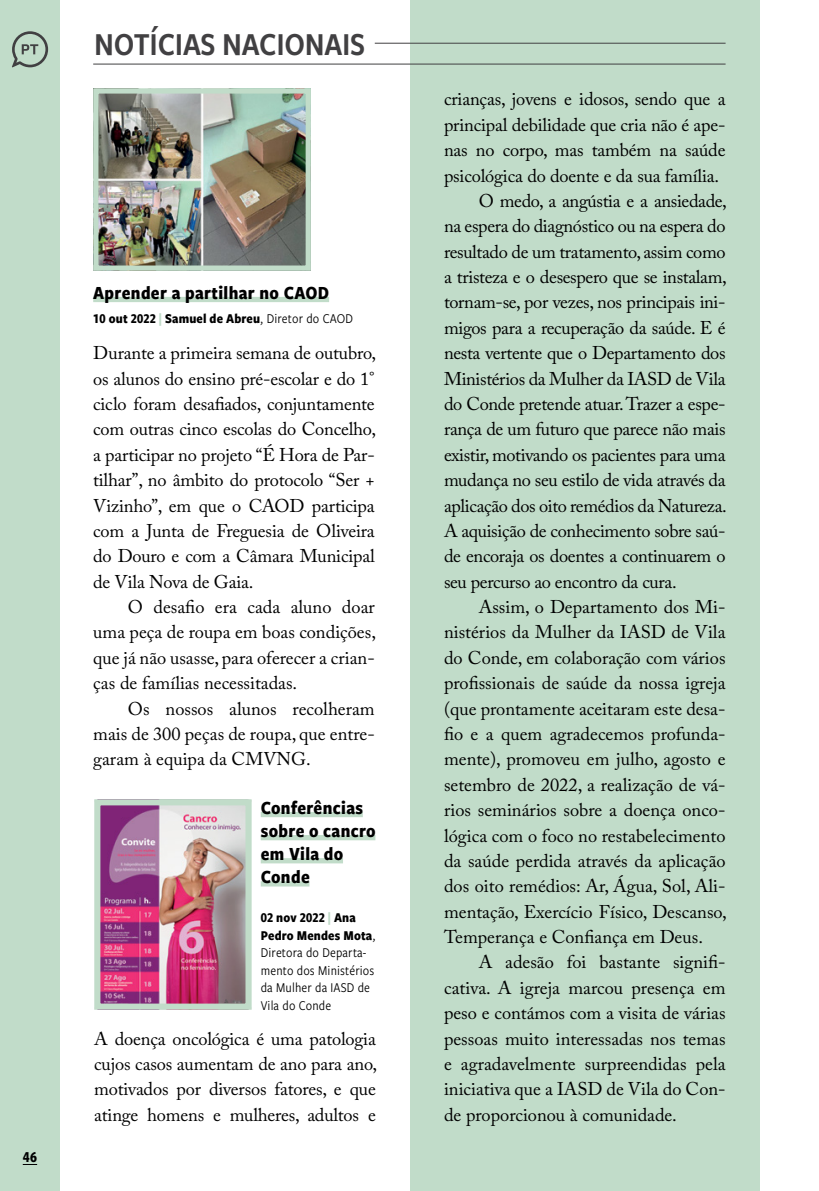
<style>
.page{position:relative;width:819px;height:1191px;background:#fff}
.page>*{position:absolute;margin:0;border:0;box-sizing:border-box;transform-origin:0 0}
.t1{font:33.25px "Freight Sans Cnd Pro Semi";letter-spacing:-.01em;color:#414042}
.t2{font:700 19.25px/23.1px "Freight Sans Cnd Pro";letter-spacing:.02em;color:#000}
.t3{font:18.38px/25.4px "Adobe Caslon Pro";letter-spacing:-.01em;color:#000;text-align:justify}
.t4{font:700 15.75px "Freight Sans Cnd Pro";color:#000}
.t5{font:14px/17.5px "Freight Sans Cnd Pro";letter-spacing:.01em;color:#000}
.t6{font:700 14px "Freight Sans Cnd Pro";letter-spacing:.01em;color:#000}
.s1{color:#c1dcc9}
.s2{font-weight:400}
.s3{font-weight:700}
.s4{font-weight:700;color:#c1dcc9}
</style>
<div class="page">
<div style="left:409px;top:0;width:350px;height:1191px;background:#c1dcc9"></div>
<div style="left:0;top:0;width:60px;height:1191px;background:#c1dcc9"></div>
<div style="left:93px;top:297px;width:236px;height:5px;background:#c1dcc9"></div>
<img style="left:99px;top:94px;width:206px;height:171px">
<div style="left:93px;top:88px;width:218px;height:183px;border:5px solid #c1dcc9"></div>
<div style="left:261px;top:812px;width:102px;height:5px;background:#c1dcc9"></div>
<div style="left:261px;top:835px;width:114px;height:5px;background:#c1dcc9"></div>
<div style="left:261px;top:858px;width:82px;height:5px;background:#c1dcc9"></div>
<div style="left:261px;top:881px;width:48px;height:5px;background:#c1dcc9"></div>
<img style="left:101px;top:806px;width:143px;height:196px">
<div style="left:94px;top:799px;width:157px;height:210px;border:6px solid #c1dcc9"></div>
<svg style="left:12px;top:31px;width:36px;height:36px"></svg>
<hr style="left:93px;top:64px;width:632px;height:1px;background:#414042">
<hr style="left:375px;top:43px;width:350px;height:1px;background:#414042">
<svg style="left:23px;top:1164px;width:14px;height:1px"></svg>
<h1 class="t1" style="left:94px;top:21px;width:272px">NOTÍCIAS NACIONAIS</h1>
<p class="t4" style="left:23px;top:1146px;width:16px">46</p>
<p class="t2" style="left:93px;top:280px;width:237px">Aprender a partilhar no CAOD</p>
<p class="t6" style="left:93px;top:308px;width:261px">10 out 2022 <span class="s1">|</span> Samuel de Abreu<span class="s2">, Diretor do CAOD</span></p>
<p class="t3" style="left:93px;top:340px;width:284px">Durante a primeira semana de outubro, os alunos do ensino pré-escolar e do 1° ciclo foram desafiados, conjuntamente com outras cinco escolas do Concelho, a participar no projeto “É Hora de Par&shy;tilhar”, no âmbito do protocolo “Ser + Vizinho”, em que o CAOD participa com a Junta de Freguesia de Oliveira do Douro e com a Câmara Municipal de Vila Nova de Gaia.</p>
<p class="t3" style="left:93px;top:594px;width:284px;text-indent:35px">O desafio era cada aluno doar uma peça de roupa em boas condições, que já não usasse, para oferecer a crian&shy;ças de famílias necessitadas.</p>
<p class="t3" style="left:93px;top:695px;width:283px;text-indent:35px">Os nossos alunos recolheram mais de 300 peças de roupa, que entre&shy;garam à equipa da CMVNG.</p>
<p class="t2" style="left:261px;top:795px;width:116px">Conferências sobre o cancro em Vila do<br>Conde</p>
<p class="t5" style="left:261px;top:908px;width:116px"><span class="s3">02 nov 2022</span> <span class="s4">|</span> <span class="s3">Ana<br>Pedro Mendes Mota</span>,<br>Diretora do Departa&shy;mento dos Ministérios da Mulher da IASD de<br>Vila do Conde</p>
<p class="t3" style="left:94px;top:1025px;width:284px">A doença oncológica é uma patologia cujos casos aumentam de ano para ano, motivados por diversos fatores, e que atinge homens e mulheres, adultos e</p>
<p class="t3" style="left:444px;top:86px;width:283px">crianças, jovens e idosos, sendo que a</p>
<p class="t3" style="left:444px;top:112px;width:283px">principal debilidade que cria não é ape-</p>
<p class="t3" style="left:444px;top:137px;width:283px">nas no corpo, mas também na saúde</p>
<p class="t3" style="left:444px;top:162px;width:276px">psicológica do doente e da sua família.</p>
<p class="t3" style="left:478px;top:188px;width:249px">O medo, a angústia e a ansiedade,</p>
<p class="t3" style="left:444px;top:213px;width:283px">na espera do diagnóstico ou na espera do</p>
<p class="t3" style="left:444px;top:239px;width:283px">resultado de um tratamento, assim como</p>
<p class="t3" style="left:444px;top:264px;width:284px">a tristeza e o desespero que se instalam,</p>
<p class="t3" style="left:444px;top:289px;width:283px">tornam-se, por vezes, nos principais ini-</p>
<p class="t3" style="left:444px;top:315px;width:283px">migos para a recuperação da saúde. E é</p>
<p class="t3" style="left:444px;top:340px;width:283px">nesta vertente que o Departamento dos</p>
<p class="t3" style="left:444px;top:365px;width:283px">Ministérios da Mulher da IASD de Vila</p>
<p class="t3" style="left:444px;top:391px;width:283px">do Conde pretende atuar. Trazer a espe-</p>
<p class="t3" style="left:444px;top:416px;width:283px">rança de um futuro que parece não mais</p>
<p class="t3" style="left:444px;top:442px;width:283px">existir, motivando os pacientes para uma</p>
<p class="t3" style="left:444px;top:467px;width:283px">mudança no seu estilo de vida através da</p>
<p class="t3" style="left:444px;top:492px;width:284px">aplicação dos oito remédios da Natureza.</p>
<p class="t3" style="left:444px;top:518px;width:283px">A aquisição de conhecimento sobre saú-</p>
<p class="t3" style="left:444px;top:543px;width:283px">de encoraja os doentes a continuarem o</p>
<p class="t3" style="left:444px;top:568px;width:234px">seu percurso ao encontro da cura.</p>
<p class="t3" style="left:478px;top:594px;width:248px">Assim, o Departamento dos Mi-</p>
<p class="t3" style="left:444px;top:619px;width:283px">nistérios da Mulher da IASD de Vila</p>
<p class="t3" style="left:444px;top:645px;width:283px">do Conde, em colaboração com vários</p>
<p class="t3" style="left:444px;top:670px;width:283px">profissionais de saúde da nossa igreja</p>
<p class="t3" style="left:444px;top:695px;width:283px">(que prontamente aceitaram este desa-</p>
<p class="t3" style="left:444px;top:721px;width:283px">fio e a quem agradecemos profunda-</p>
<p class="t3" style="left:444px;top:746px;width:283px">mente), promoveu em julho, agosto e</p>
<p class="t3" style="left:444px;top:771px;width:283px">setembro de 2022, a realização de vá-</p>
<p class="t3" style="left:444px;top:797px;width:283px">rios seminários sobre a doença onco-</p>
<p class="t3" style="left:444px;top:822px;width:283px">lógica com o foco no restabelecimento</p>
<p class="t3" style="left:444px;top:848px;width:283px">da saúde perdida através da aplicação</p>
<p class="t3" style="left:444px;top:873px;width:283px">dos oito remédios: Ar, Água, Sol, Ali-</p>
<p class="t3" style="left:444px;top:898px;width:284px">mentação, Exercício Físico, Descanso,</p>
<p class="t3" style="left:444px;top:924px;width:260px">Temperança e Confiança em Deus.</p>
<p class="t3" style="left:478px;top:949px;width:248px">A adesão foi bastante signifi-</p>
<p class="t3" style="left:444px;top:974px;width:283px">cativa. A igreja marcou presença em</p>
<p class="t3" style="left:444px;top:1000px;width:283px">peso e contámos com a visita de várias</p>
<p class="t3" style="left:444px;top:1025px;width:283px">pessoas muito interessadas nos temas</p>
<p class="t3" style="left:444px;top:1051px;width:283px">e agradavelmente surpreendidas pela</p>
<p class="t3" style="left:444px;top:1076px;width:283px">iniciativa que a IASD de Vila do Con-</p>
<p class="t3" style="left:444px;top:1101px;width:234px">de proporcionou à comunidade.</p>
</div>
